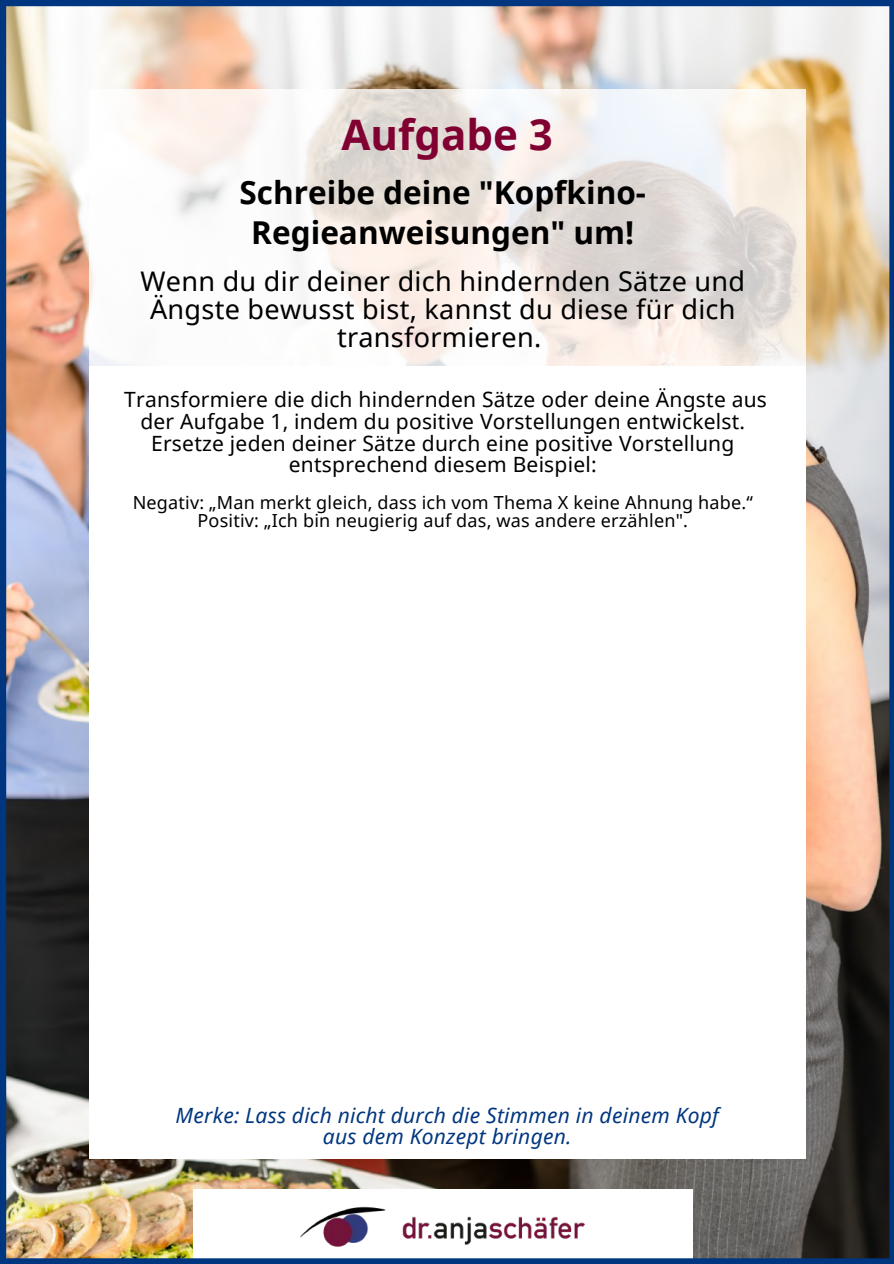
<style>
.page{position:relative;width:894px;height:1264px;background:#fff}
.page>*{position:absolute;margin:0;border:0;box-sizing:border-box;transform-origin:0 0}
.t1{font:700 42px "Noto Sans";color:#800032}
.t2{font:700 31.5px/40.8px "Noto Sans";color:#000;text-align:center}
.t3{font:27px/27.9px "Noto Sans";letter-spacing:.01em;color:#000;text-align:center}
.t4{font:21px/21.8px "Noto Sans";letter-spacing:.01em;color:#000;text-align:center}
.t5{font:italic 21px/21.5px "Noto Sans";letter-spacing:.01em;color:#00367f;text-align:center}
.t6{font:18px/18.3px "Noto Sans";letter-spacing:.01em;color:#000;text-align:center}
</style>
<div class="page">
<img style="left:0;top:0;width:893px;height:1263px">
<img style="left:298px;top:1202px;width:288px;height:48px">
<div style="left:89px;top:366px;width:717px;height:792px;background:#fff"></div>
<h1 class="t1" style="left:341px;top:105px;width:213px">Aufgabe 3</h1>
<h2 class="t2" style="left:239px;top:171px;width:408px">Schreibe deine "Kopfkino-<br>Regieanweisungen" um!</h2>
<p class="t3" style="left:140px;top:267px;width:606px">Wenn du dir deiner dich hindernden Sätze und<br>Ängste bewusst bist, kannst du diese für dich transformieren.</p>
<p class="t4" style="left:124px;top:388px;width:644px">Transformiere die dich hindernden Sätze oder deine Ängste aus der Aufgabe 1, indem du positive Vorstellungen entwickelst.<br>Ersetze jeden deiner Sätze durch eine positive Vorstellung entsprechend diesem Beispiel:</p>
<p class="t6" style="left:133px;top:493px;width:621px">Negativ: „Man merkt gleich, dass ich vom Thema X keine Ahnung habe.“<br>Positiv: „Ich bin neugierig auf das, was andere erzählen".</p>
<p class="t5" style="left:175px;top:1103px;width:544px">Merke: Lass dich nicht durch die Stimmen in deinem Kopf aus dem Konzept bringen.</p>
</div>
